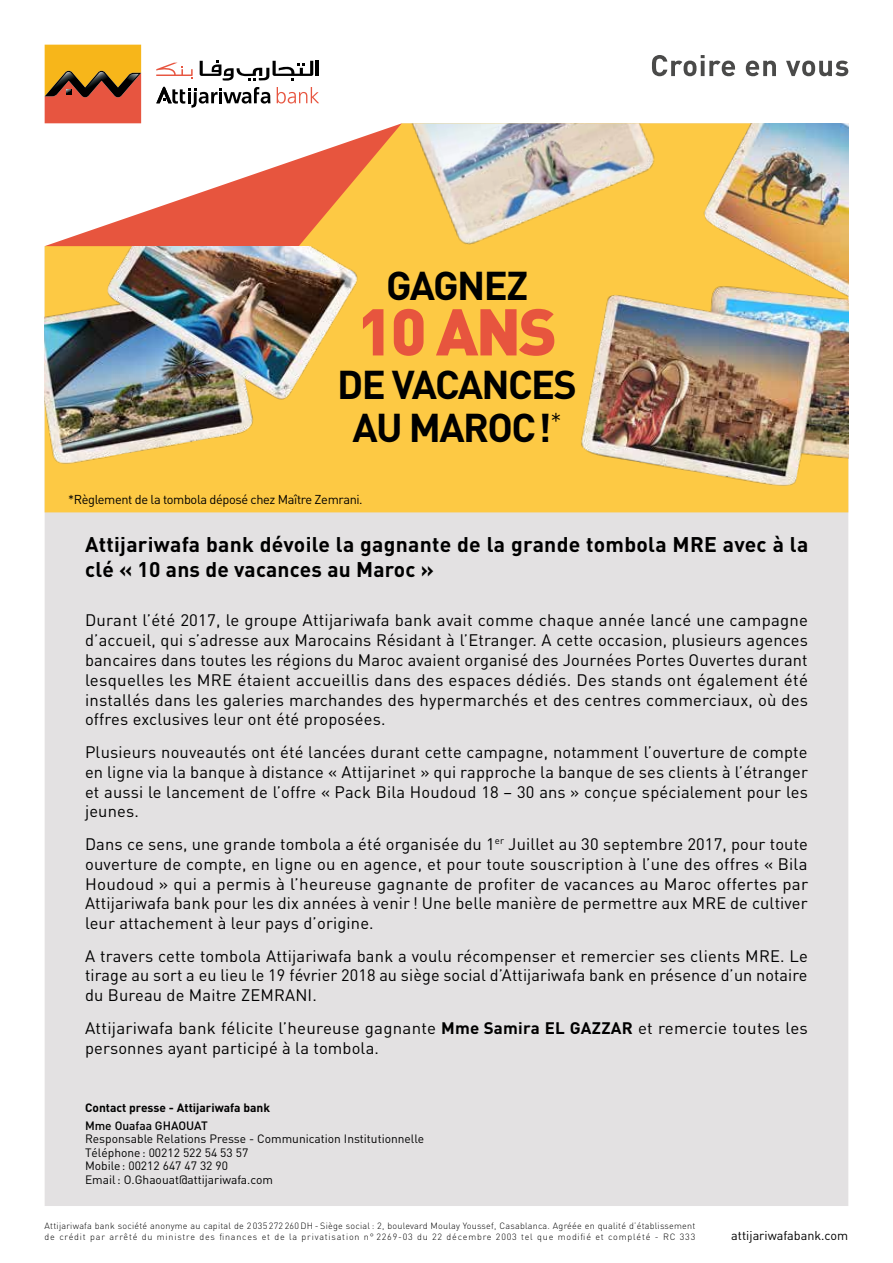
<style>
.page{position:relative;width:893px;height:1263px;background:#fff}
.page>*{position:absolute;margin:0;border:0;box-sizing:border-box;transform-origin:0 0}
.t1{font:900 64.95px "DIN";color:#e7553e}
.t2{font:700 39.75px "DIN";letter-spacing:-.04em;color:#000}
.t3{font:300 25.2px "DIN";color:#000}
.t4{font:700 21px/25.2px "DIN";letter-spacing:.01em;color:#000}
.t5{font:16.5px/19.8px "DIN";letter-spacing:.01em;color:#000;text-align:justify}
.t6{font:12.75px "DIN";letter-spacing:-.03em;color:#000}
.t7{font:12.6px "DIN";color:#000}
.t8{font:12px/13.5px "DIN";color:#000}
.t9{font:700 12px "DIN";color:#000}
.t10{font:500 12px "DIN";color:#000}
.t11{font:9.6px "DIN";color:#000}
.t12{font:300 9px "DIN";letter-spacing:.025em;color:#000}
.t13{font:300 9px "DIN";letter-spacing:.09em;color:#000}
.s1{font-weight:700;font-size:39.75px}
.s2{font-weight:700}
</style>
<div class="page">
<div style="left:45px;top:512px;width:803px;height:694px;background:#e3e1e2"></div>
<div style="left:45px;top:246px;width:803px;height:266px;background:#fdc944"></div>
<svg style="left:45px;top:45px;width:357px;height:201px"></svg>
<svg style="left:652px;top:55px;width:83px;height:21px"></svg>
<svg style="left:746px;top:61px;width:30px;height:15px"></svg>
<svg style="left:786px;top:61px;width:62px;height:15px"></svg>
<img style="left:549px;top:257px;width:299px;height:230px">
<img style="left:45px;top:246px;width:328px;height:221px">
<img style="left:402px;top:123px;width:446px;height:134px">
<h2 class="t2" style="left:386px;top:260px;width:144px">GAGNEZ</h2>
<h1 class="t1" style="left:357px;top:288px;width:202px">10 ANS</h1>
<h2 class="t2" style="left:337px;top:358px;width:241px">DE VACANCES</h2>
<h3 class="t3" style="left:538px;top:407px;width:25px">*<span class="s1">!</span></h3>
<h2 class="t2" style="left:352px;top:402px;width:185px">AU MAROC</h2>
<p class="t6" style="left:68px;top:491px;width:296px">*Règlement de la tombola déposé chez Maître Zemrani.</p>
<p class="t4" style="left:85px;top:530px;width:725px">Attijariwafa bank dévoile la gagnante de la grande tombola MRE avec à la clé « 10 ans de vacances au Maroc «</p>
<p class="t5" style="left:85px;top:610px;width:725px">Durant ’l été 2017, le groupe Attijariwafa bank avait comme chaque année lancé une campagne ’d accueil, qui ’s adresse aux Marocains Résidant ’là Etranger A. cette occasion, plusieurs agences bancaires dans toutes les régions du Maroc avaient organisé des Journées Portes Ouvertes durant lesquelles les MRE étaient accueillis dans des espaces dédiés. Des stands ont également été installés dans les galeries marchandes des hypermarchés et des centres commerciaux, où des offres exclusives leur ont été proposées.</p>
<p class="t5" style="left:85px;top:742px;width:724px">Plusieurs nouveautés ont été lancées durant cette campagne, notamment ’l ouverture de compte en ligne via la banque à distance « Attijarinet » qui rapproche la banque de ses clients ’là étranger et aussi le lancement de ’l offre « Pack Bila Houdoud 18 – 30 ans » conçue spécialement pour les jeunes.</p>
<p class="t5" style="left:508px;top:834px;width:301px">Juillet au 30 septembre 2017, pour toute</p>
<p class="t5" style="left:85px;top:834px;width:725px;text-align:left">Dans ce sens, une grande tombola a été organisée du 1<br>ouverture de compte, en ligne ou en agence, et pour toute souscription ’là une des offres « Bila Houdoud » qui a permis ’là heureuse gagnante de profiter de vacances au Maroc offertes par Attijariwafa bank pour les dix années à venir! Une belle manière de permettre aux MRE de cultiver leur attachement à leur pays ’d origine.</p>
<p class="t5" style="left:85px;top:945px;width:724px">A travers cette tombola Attijariwafa bank a voulu récompenser et remercier ses clients MRE. Le tirage au sort a eu lieu le 19 février 2018 au siège social ’d Attijariwafa bank en présence ’d un notaire du Bureau de Maitre ZEMRANI.</p>
<p class="t5" style="left:85px;top:1018px;width:724px">Attijariwafa bank félicite ’l heureuse gagnante <span class="s2">Mme Samira EL GAZZAR</span> et remercie toutes les personnes ayant participé laà tombola.</p>
<p class="t11" style="left:495px;top:835px;width:11px">er</p>
<p class="t9" style="left:85px;top:1099px;width:186px">Contact presse - Attijariwafa bank</p>
<p class="t10" style="left:85px;top:1117px;width:124px">Mme Ouafaa GHAOUAT</p>
<p class="t8" style="left:85px;top:1132px;width:341px">Responsable Relations Presse - Communication Institutionnelle Téléphone: 00212 522 54 53 57<br>Mobile: 00212 647 47 32 90<br>Email O: .Ghaouat@attijariwafa.com</p>
<p class="t12" style="left:45px;top:1220px;width:652px">Attijariwafa bank société anonyme au capital de 2035 272 260 DH - Siège social: 2, boulevard Moulay Youssef, Casablanca. Agréée en qualité ’d établissement</p>
<p class="t12" style="left:59px;top:1231px;width:28px">crédit</p>
<p class="t12" style="left:109px;top:1231px;width:30px">arrêté</p>
<p class="t13" style="left:447px;top:1231px;width:46px">décembre</p>
<p class="t12" style="left:558px;top:1231px;width:35px">modifié</p>
<p class="t13" style="left:608px;top:1231px;width:44px">complété</p>
<p class="t12" style="left:364px;top:1231px;width:50px">n° 2269-03</p>
<p class="t12" style="left:496px;top:1231px;width:22px">2003</p>
<p class="t12" style="left:680px;top:1231px;width:17px">333</p>
<p class="t12" style="left:432px;top:1231px;width:12px">22</p>
<p class="t12" style="left:663px;top:1231px;width:14px">RC</p>
<p class="t12" style="left:45px;top:1231px;width:12px">de</p>
<p class="t12" style="left:142px;top:1231px;width:12px">du</p>
<p class="t13" style="left:157px;top:1231px;width:40px">ministre</p>
<p class="t12" style="left:199px;top:1231px;width:17px">des</p>
<p class="t12" style="left:219px;top:1231px;width:39px">finances</p>
<p class="t12" style="left:274px;top:1231px;width:12px">de</p>
<p class="t12" style="left:289px;top:1231px;width:10px">la</p>
<p class="t13" style="left:302px;top:1231px;width:59px">privatisation</p>
<p class="t12" style="left:417px;top:1231px;width:12px">du</p>
<p class="t12" style="left:521px;top:1231px;width:13px">tel</p>
<p class="t12" style="left:262px;top:1231px;width:10px">et</p>
<p class="t12" style="left:595px;top:1231px;width:10px">et</p>
<p class="t12" style="left:90px;top:1231px;width:16px">par</p>
<p class="t12" style="left:537px;top:1231px;width:18px">que</p>
<p class="t12" style="left:655px;top:1231px;width:5px">-</p>
<p class="t7" style="left:731px;top:1227px;width:119px">attijariwafabank.com</p>
</div>
